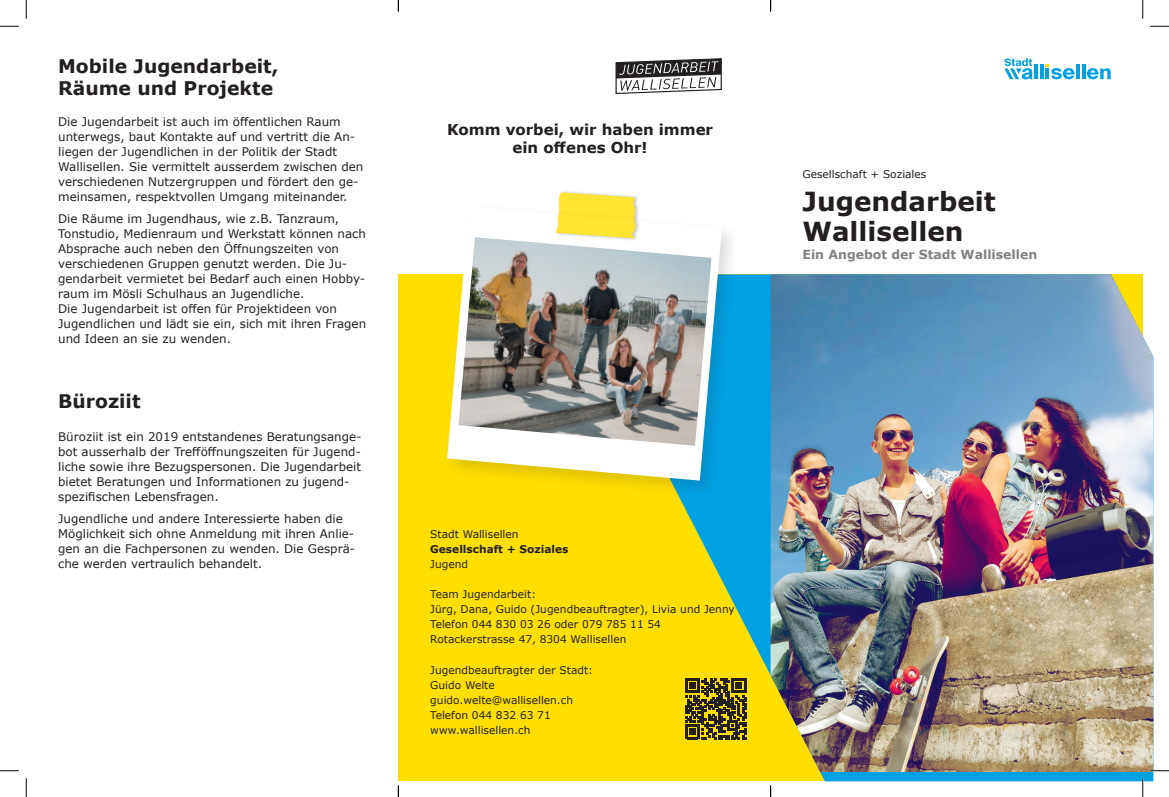
<style>
.page{position:relative;width:1169px;height:797px;background:#fff}
.page>*{position:absolute;margin:0;border:0;box-sizing:border-box;transform-origin:0 0}
.t1{font:700 26.25px/30px "Verdana";color:#231f20}
.t2{font:700 18.75px/22.5px "Verdana";color:#231f20}
.t3{font:700 15px/18px "Verdana";color:#231f20;text-align:center}
.t4{font:700 12.5px "Verdana";color:#808285}
.t5{font:11.88px/15px "Verdana";color:#231f20}
.t6{font:10.62px/15px "Verdana";color:#231f20}
.t7{font:700 10.62px "Verdana";color:#231f20}
</style>
<div class="page">
<hr style="left:1076px;top:65px;width:3px;height:14px;background:#00a1e3">
<hr style="left:1082px;top:65px;width:3px;height:14px;background:#00a1e3">
<svg style="left:1087px;top:68px;width:23px;height:11px"></svg>
<svg style="left:1004px;top:58px;width:28px;height:21px"></svg>
<hr style="left:1040px;top:65px;width:3px;height:14px;background:#00a1e3">
<hr style="left:1034px;top:65px;width:3px;height:14px;background:#00a1e3">
<svg style="left:1045px;top:65px;width:29px;height:14px"></svg>
<div style="left:398px;top:274px;width:744px;height:507px;background:#ffdf01"></div>
<svg style="left:680px;top:274px;width:473px;height:507px;fill:#00a1e3"></svg>
<img style="left:770px;top:274px;width:383px;height:498px">
<svg style="left:685px;top:678px;width:61px;height:61px"></svg>
<div style="left:443px;top:202px;width:297px;height:297px;background:#231f20;opacity:.15"></div>
<svg style="left:447px;top:206px;width:275px;height:274px;fill:#fff"></svg>
<img style="left:458px;top:237px;width:253px;height:209px">
<div style="left:555px;top:190px;width:85px;height:51px;background:#231f20;opacity:.32"></div>
<svg style="left:556px;top:192px;width:81px;height:46px;background:#fbe650"></svg>
<svg style="left:615px;top:58px;width:107px;height:36px"></svg>
<svg style="left:0;top:25px;width:19px;height:2px"></svg>
<svg style="left:1150px;top:25px;width:19px;height:2px"></svg>
<svg style="left:0;top:770px;width:19px;height:1px"></svg>
<svg style="left:1150px;top:770px;width:19px;height:1px"></svg>
<svg style="left:25px;top:0;width:2px;height:19px"></svg>
<svg style="left:25px;top:778px;width:2px;height:19px"></svg>
<svg style="left:1142px;top:0;width:1px;height:19px"></svg>
<svg style="left:1142px;top:778px;width:1px;height:19px"></svg>
<svg style="left:398px;top:785px;width:1px;height:12px"></svg>
<svg style="left:770px;top:785px;width:1px;height:12px"></svg>
<h2 class="t2" style="left:58px;top:54px;width:222px">Mobile Jugendarbeit,<br>Räume und Projekte</h2>
<p class="t5" style="left:58px;top:114px;width:307px">Die Jugendarbeit ist auch im öffentlichen Raum unterwegs, baut Kontakte auf und vertritt die An&shy;liegen der Jugendlichen in der Politik der Stadt Wallisellen. Sie vermittelt ausserdem zwischen den verschiedenen Nutzergruppen und fördert den ge&shy;meinsamen, respektvollen Umgang miteinander.</p>
<p class="t5" style="left:58px;top:211px;width:309px">Die Räume im Jugendhaus, wie z.B. Tanzraum, Tonstudio, Medienraum und Werkstatt können nach Absprache auch neben den Öffnungszeiten von verschiedenen Gruppen genutzt werden. Die Ju&shy;gendarbeit vermietet bei Bedarf auch einen Hobby&shy;raum im Mösli Schulhaus an Jugendliche.<br>Die Jugendarbeit ist offen für Projektideen von Jugendlichen und lädt sie ein, sich mit ihren Fragen und Ideen an sie zu wenden.</p>
<h2 class="t2" style="left:58px;top:389px;width:84px">Büroziit</h2>
<p class="t5" style="left:58px;top:429px;width:305px">Büroziit ist ein 2019 entstandenes Beratungsange&shy;bot ausserhalb der Trefföffnungszeiten für Jugend&shy;liche sowie ihre Bezugspersonen. Die Jugendarbeit bietet Beratungen und Informationen zu jugend&shy;spezifischen Lebensfragen.</p>
<p class="t5" style="left:58px;top:511px;width:299px">Jugendliche und andere Interessierte haben die Möglichkeit sich ohne Anmeldung mit ihren Anlie&shy;gen an die Fachpersonen zu wenden. Die Gesprä&shy;che werden vertraulich behandelt.</p>
<p class="t3" style="left:447px;top:120px;width:268px">Komm vorbei, wir haben immer ein offenes Ohr!</p>
<p class="t6" style="left:430px;top:527px;width:90px">Stadt Wallisellen</p>
<p class="t7" style="left:430px;top:542px;width:140px">Gesellschaft + Soziales</p>
<p class="t6" style="left:430px;top:557px;width:39px">Jugend</p>
<p class="t6" style="left:430px;top:587px;width:306px">Team Jugendarbeit:<br>Jürg, Dana, Guido (Jugendbeauftragter), Livia und Jenny Telefon 044 830 03 26 oder 079 785 11 54<br>Rotackerstrasse 47, 8304 Wallisellen</p>
<p class="t6" style="left:430px;top:662px;width:164px">Jugendbeauftragter der Stadt:<br>Guido Welte guido.welte@wallisellen.ch<br>Telefon 044 832 63 71 www.wallisellen.ch</p>
<p class="t6" style="left:802px;top:167px;width:125px">Gesellschaft + Soziales</p>
<h1 class="t1" style="left:802px;top:186px;width:195px">Jugendarbeit<br>Wallisellen</h1>
<p class="t4" style="left:802px;top:245px;width:236px">Ein Angebot der Stadt Wallisellen</p>
</div>
